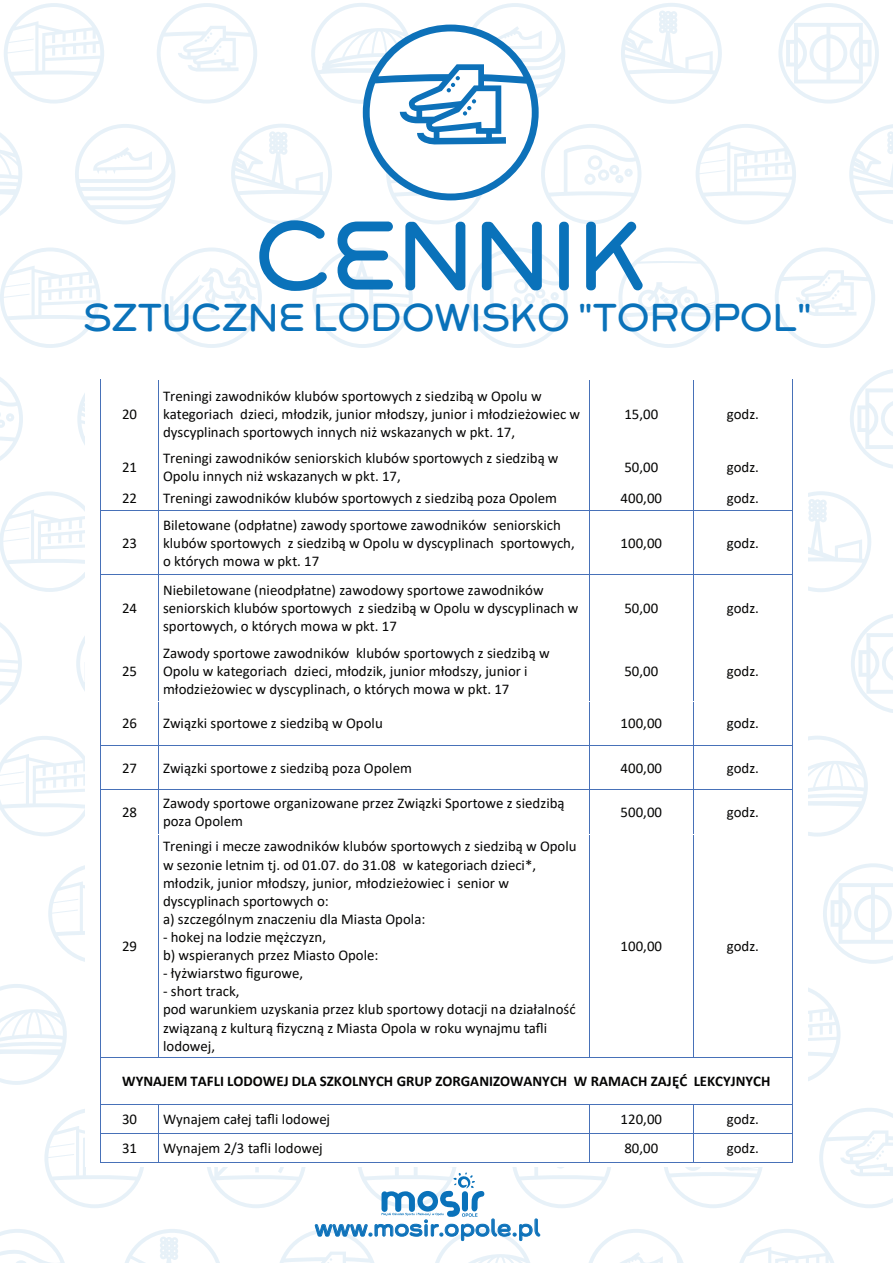
<style>
.page{position:relative;width:893px;height:1263px;background:#fff}
.page>*{position:absolute;margin:0;border:0;box-sizing:border-box;transform-origin:0 0}
.t1{font:86.85px "Grover";letter-spacing:-.06em;color:#0a72ba}
.t2{font:34.8px "Grover";letter-spacing:-.06em;color:#0a72ba}
.t3{font:21px "Grover";letter-spacing:-.06em;color:#0d71b9}
.t4{font:14.85px/18.1px "Calibri";color:#050504}
.t5{font:700 14.85px "Calibri";color:#050504}
</style>
<div class="page">
<svg style="left:0;top:622px;width:22px;height:83px"></svg>
<svg style="left:851px;top:614px;width:42px;height:99px"></svg>
<svg style="left:0;top:377px;width:23px;height:84px"></svg>
<svg style="left:850px;top:369px;width:43px;height:100px"></svg>
<svg style="left:312px;top:247px;width:101px;height:101px"></svg>
<svg style="left:161px;top:247px;width:101px;height:101px"></svg>
<svg style="left:618px;top:247px;width:101px;height:101px"></svg>
<svg style="left:467px;top:247px;width:101px;height:101px"></svg>
<svg style="left:0;top:247px;width:100px;height:101px"></svg>
<svg style="left:775px;top:247px;width:100px;height:101px"></svg>
<svg style="left:48px;top:865px;width:37px;height:97px"></svg>
<svg style="left:823px;top:863px;width:70px;height:101px"></svg>
<svg style="left:0;top:984px;width:67px;height:101px"></svg>
<svg style="left:0;top:3px;width:893px;height:222px"></svg>
<hr style="left:158px;top:379px;width:431px;height:1px;background:#4871b8">
<hr style="left:589px;top:379px;width:104px;height:1px;background:#4871b8">
<svg style="left:77px;top:379px;width:101px;height:70px"></svg>
<hr style="left:158px;top:448px;width:431px;height:1px;background:#fff">
<svg style="left:541px;top:379px;width:101px;height:69px"></svg>
<svg style="left:692px;top:379px;width:101px;height:70px"></svg>
<hr style="left:100px;top:449px;width:1px;height:37px;background:#4871b8">
<hr style="left:158px;top:449px;width:1px;height:37px;background:#4871b8">
<hr style="left:589px;top:449px;width:1px;height:37px;background:#4871b8">
<hr style="left:693px;top:449px;width:1px;height:37px;background:#4871b8">
<hr style="left:792px;top:449px;width:1px;height:37px;background:#4871b8">
<svg style="left:589px;top:486px;width:1px;height:25px"></svg>
<hr style="left:589px;top:511px;width:1px;height:64px;background:#4871b8">
<svg style="left:0;top:486px;width:101px;height:106px"></svg>
<svg style="left:156px;top:486px;width:101px;height:89px"></svg>
<svg style="left:615px;top:486px;width:101px;height:89px"></svg>
<svg style="left:770px;top:486px;width:101px;height:106px"></svg>
<hr style="left:100px;top:575px;width:1px;height:66px;background:#4871b8">
<hr style="left:158px;top:575px;width:1px;height:66px;background:#4871b8">
<hr style="left:589px;top:575px;width:1px;height:66px;background:#4871b8">
<hr style="left:693px;top:575px;width:1px;height:66px;background:#4871b8">
<hr style="left:792px;top:575px;width:1px;height:66px;background:#4871b8">
<svg style="left:76px;top:636px;width:83px;height:66px"></svg>
<hr style="left:158px;top:701px;width:431px;height:1px;background:#fff">
<svg style="left:589px;top:641px;width:1px;height:60px"></svg>
<svg style="left:693px;top:641px;width:100px;height:61px"></svg>
<hr style="left:100px;top:702px;width:1px;height:43px;background:#4871b8">
<hr style="left:158px;top:702px;width:1px;height:43px;background:#4871b8">
<hr style="left:589px;top:702px;width:1px;height:43px;background:#4871b8">
<hr style="left:693px;top:702px;width:1px;height:43px;background:#4871b8">
<hr style="left:792px;top:702px;width:1px;height:43px;background:#4871b8">
<hr style="left:101px;top:745px;width:57px;height:1px;background:#4871b8">
<hr style="left:158px;top:745px;width:431px;height:1px;background:#4871b8">
<hr style="left:589px;top:745px;width:104px;height:1px;background:#4871b8">
<hr style="left:693px;top:745px;width:99px;height:1px;background:#4871b8">
<hr style="left:589px;top:746px;width:1px;height:44px;background:#4871b8">
<hr style="left:589px;top:790px;width:1px;height:44px;background:#4871b8">
<svg style="left:0;top:736px;width:101px;height:100px"></svg>
<svg style="left:150px;top:746px;width:100px;height:88px"></svg>
<svg style="left:617px;top:746px;width:100px;height:88px"></svg>
<svg style="left:767px;top:736px;width:101px;height:101px"></svg>
<hr style="left:100px;top:835px;width:1px;height:222px;background:#4871b8">
<hr style="left:158px;top:835px;width:1px;height:222px;background:#4871b8">
<hr style="left:589px;top:835px;width:1px;height:222px;background:#4871b8">
<hr style="left:693px;top:835px;width:1px;height:222px;background:#4871b8">
<hr style="left:792px;top:835px;width:1px;height:222px;background:#4871b8">
<hr style="left:101px;top:1057px;width:57px;height:1px;background:#4871b8">
<hr style="left:158px;top:1057px;width:431px;height:1px;background:#4871b8">
<hr style="left:589px;top:1057px;width:104px;height:1px;background:#4871b8">
<hr style="left:693px;top:1057px;width:99px;height:1px;background:#4871b8">
<svg style="left:792px;top:988px;width:49px;height:93px"></svg>
<hr style="left:100px;top:1058px;width:1px;height:46px;background:#4871b8">
<hr style="left:792px;top:1058px;width:1px;height:46px;background:#4871b8">
<svg style="left:0;top:1104px;width:893px;height:159px"></svg>
<h1 class="t1" style="left:252px;top:198px;width:398px">CENNIK</h1>
<h2 class="t2" style="left:82px;top:294px;width:732px">SZTUCZNE LODOWISKO "TOROPOL"</h2>
<p class="t4" style="left:122px;top:404px;width:17px">20</p>
<p class="t4" style="left:163px;top:386px;width:419px">Treningi zawodników klubów sportowych z siedzibą w Opolu w kategoriach dzieci, młodzik, junior młodszy, junior i młodzieżowiec w dyscyplinach sportowych innych niż wskazanych w pkt. 17,</p>
<p class="t4" style="left:624px;top:404px;width:35px">15,00</p>
<p class="t4" style="left:727px;top:404px;width:34px">godz.</p>
<p class="t4" style="left:122px;top:458px;width:17px">21</p>
<p class="t4" style="left:163px;top:448px;width:397px">Treningi zawodników seniorskich klubów sportowych z siedzibą w<br>Opolu innych niż wskazanych w pkt. 17,</p>
<p class="t4" style="left:624px;top:458px;width:35px">50,00</p>
<p class="t4" style="left:727px;top:458px;width:34px">godz.</p>
<p class="t4" style="left:122px;top:489px;width:17px">22</p>
<p class="t4" style="left:163px;top:489px;width:396px">Treningi zawodników klubów sportowych z siedzibą poza Opolem</p>
<p class="t4" style="left:621px;top:489px;width:43px">400,00</p>
<p class="t4" style="left:727px;top:489px;width:34px">godz.</p>
<p class="t4" style="left:122px;top:533px;width:17px">23</p>
<p class="t4" style="left:163px;top:515px;width:413px">Biletowane (odpłatne) zawody sportowe zawodników seniorskich klubów sportowych z siedzibą w Opolu w dyscyplinach sportowych, o których mowa w pkt. 17</p>
<p class="t4" style="left:621px;top:533px;width:43px">100,00</p>
<p class="t4" style="left:727px;top:533px;width:34px">godz.</p>
<p class="t4" style="left:122px;top:599px;width:17px">24</p>
<p class="t4" style="left:122px;top:662px;width:17px">25</p>
<p class="t4" style="left:163px;top:581px;width:417px">Niebiletowane (nieodpłatne) zawodowy sportowe zawodników seniorskich klubów sportowych z siedzibą w Opolu w dyscyplinach w sportowych, o których mowa w pkt. 17</p>
<p class="t4" style="left:163px;top:644px;width:388px">Zawody sportowe zawodników klubów sportowych z siedzibą w<br>Opolu w kategoriach dzieci, młodzik, junior młodszy, junior i młodzieżowiec w dyscyplinach, o których mowa w pkt. 17</p>
<p class="t4" style="left:624px;top:599px;width:35px">50,00</p>
<p class="t4" style="left:727px;top:599px;width:34px">godz.</p>
<p class="t4" style="left:624px;top:662px;width:35px">50,00</p>
<p class="t4" style="left:727px;top:662px;width:34px">godz.</p>
<p class="t4" style="left:122px;top:714px;width:17px">26</p>
<p class="t4" style="left:163px;top:714px;width:221px">Związki sportowe z siedzibą w Opolu</p>
<p class="t4" style="left:621px;top:714px;width:43px">100,00</p>
<p class="t4" style="left:727px;top:714px;width:34px">godz.</p>
<p class="t4" style="left:122px;top:758px;width:17px">27</p>
<p class="t4" style="left:163px;top:758px;width:250px">Związki sportowe z siedzibą poza Opolem</p>
<p class="t4" style="left:621px;top:758px;width:43px">400,00</p>
<p class="t4" style="left:727px;top:758px;width:34px">godz.</p>
<p class="t4" style="left:122px;top:803px;width:17px">28</p>
<p class="t4" style="left:163px;top:794px;width:403px">Zawody sportowe organizowane przez Związki Sportowe z siedzibą poza Opolem</p>
<p class="t4" style="left:621px;top:803px;width:43px">500,00</p>
<p class="t4" style="left:727px;top:803px;width:34px">godz.</p>
<p class="t4" style="left:122px;top:937px;width:17px">29</p>
<p class="t4" style="left:163px;top:837px;width:415px">Treningi i mecze zawodników klubów sportowych z siedzibą w Opolu w sezonie letnim tj. od 01.07. do 31.08 w kategoriach dzieci*, młodzik, junior młodszy, junior, młodzieżowiec i senior w dyscyplinach sportowych o:<br>a) szczególnym znaczeniu dla Miasta Opola:</p>
<p class="t4" style="left:163px;top:927px;width:217px">- hokej na lodzie mężczyzn,<br>b) wspieranych przez Miasto Opole:</p>
<p class="t4" style="left:163px;top:964px;width:142px">- łyżwiarstwo figurowe,</p>
<p class="t4" style="left:163px;top:982px;width:414px">- short track,<br>pod warunkiem uzyskania przez klub sportowy dotacji na działalność związaną z kulturą fizyczną z Miasta Opola w roku wynajmu tafli lodowej,</p>
<p class="t4" style="left:621px;top:937px;width:43px">100,00</p>
<p class="t4" style="left:727px;top:937px;width:34px">godz.</p>
<p class="t5" style="left:122px;top:1071px;width:650px">WYNAJEM TAFLI LODOWEJ DLA SZKOLNYCH GRUP ZORGANIZOWANYCH W RAMACH ZAJĘĆ LEKCYJNYCH</p>
<p class="t4" style="left:122px;top:1110px;width:17px">30</p>
<p class="t4" style="left:163px;top:1110px;width:169px">Wynajem całej tafli lodowej</p>
<p class="t4" style="left:621px;top:1110px;width:43px">120,00</p>
<p class="t4" style="left:727px;top:1110px;width:34px">godz.</p>
<p class="t4" style="left:122px;top:1139px;width:17px">31</p>
<p class="t4" style="left:163px;top:1139px;width:161px">Wynajem 2/3 tafli lodowej</p>
<p class="t4" style="left:624px;top:1139px;width:35px">80,00</p>
<p class="t4" style="left:727px;top:1139px;width:34px">godz.</p>
<h3 class="t3" style="left:314px;top:1213px;width:228px">www.mosir.opole.pl</h3>
</div>
